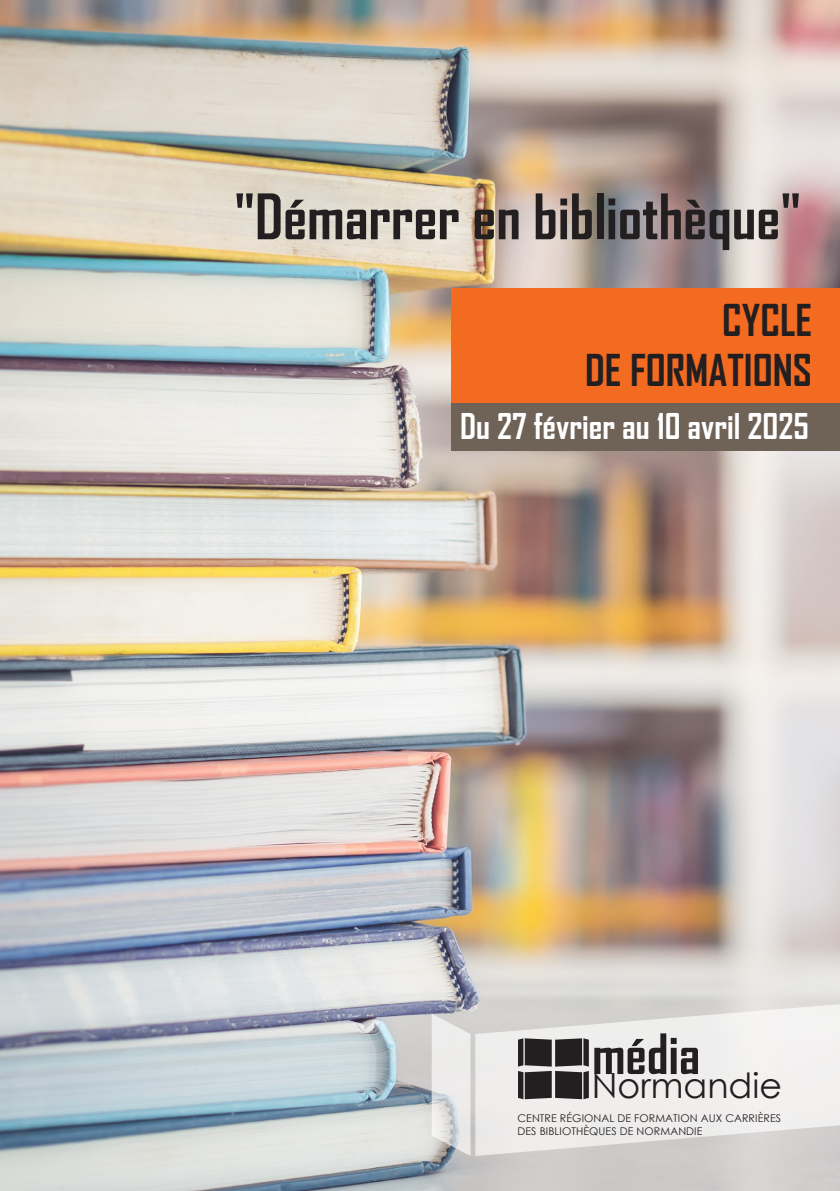
<style>
.page{position:relative;width:840px;height:1191px;background:#fff}
.page>*{position:absolute;margin:0;border:0;box-sizing:border-box;transform-origin:0 0}
.H_-_titre_du_document{font:700 60px "Agency FB";color:#231f20}
.t1{font:700 53.2px "Agency FB";color:#231f20}
.H_-_titre_du_document-2{font:700 42px/50px "Agency FB";color:#231f20;text-align:right}
.t2{font:34.8px "Century Gothic";color:#231f20}
.H_-_titre_du_document-3{font:700 34px "Agency FB";color:#fff}
.t3{font:10.6px/12.8px "Century Gothic";letter-spacing:.01em;color:#231f20}
</style>
<div class="page">
<img style="left:0;top:0;width:839px;height:1191px">
<svg style="left:475px;top:997px;width:364px;height:159px;fill:#eeedec"></svg>
<svg style="left:431px;top:1013px;width:39px;height:143px"></svg>
<div style="left:451px;top:288px;width:388px;height:117px;background:#f36a21"></div>
<div style="left:451px;top:403px;width:388px;height:48px;background:#6f6257"></div>
<svg style="left:517px;top:1038px;width:71px;height:61px"></svg>
<p class="H_-_titre_du_document" style="left:234px;top:179px;width:568px">"Démarrer en bibliothèque"</p>
<p class="H_-_titre_du_document-2" style="left:584px;top:294px;width:228px">CYCLE<br>DE FORMATIONS</p>
<p class="H_-_titre_du_document-3" style="left:460px;top:405px;width:350px">Du 27 février au 10 avril 2025</p>
<p class="t1" style="left:592px;top:1021px;width:109px">média</p>
<p class="t2" style="left:591px;top:1061px;width:191px">Normandie</p>
<p class="t3" style="left:517px;top:1111px;width:265px">CENTRE RÉGIONAL DE FORMATION AUX CARRIÈRES<br>DES BIBLIOTHÈQUES DE NORMANDIE</p>
</div>
